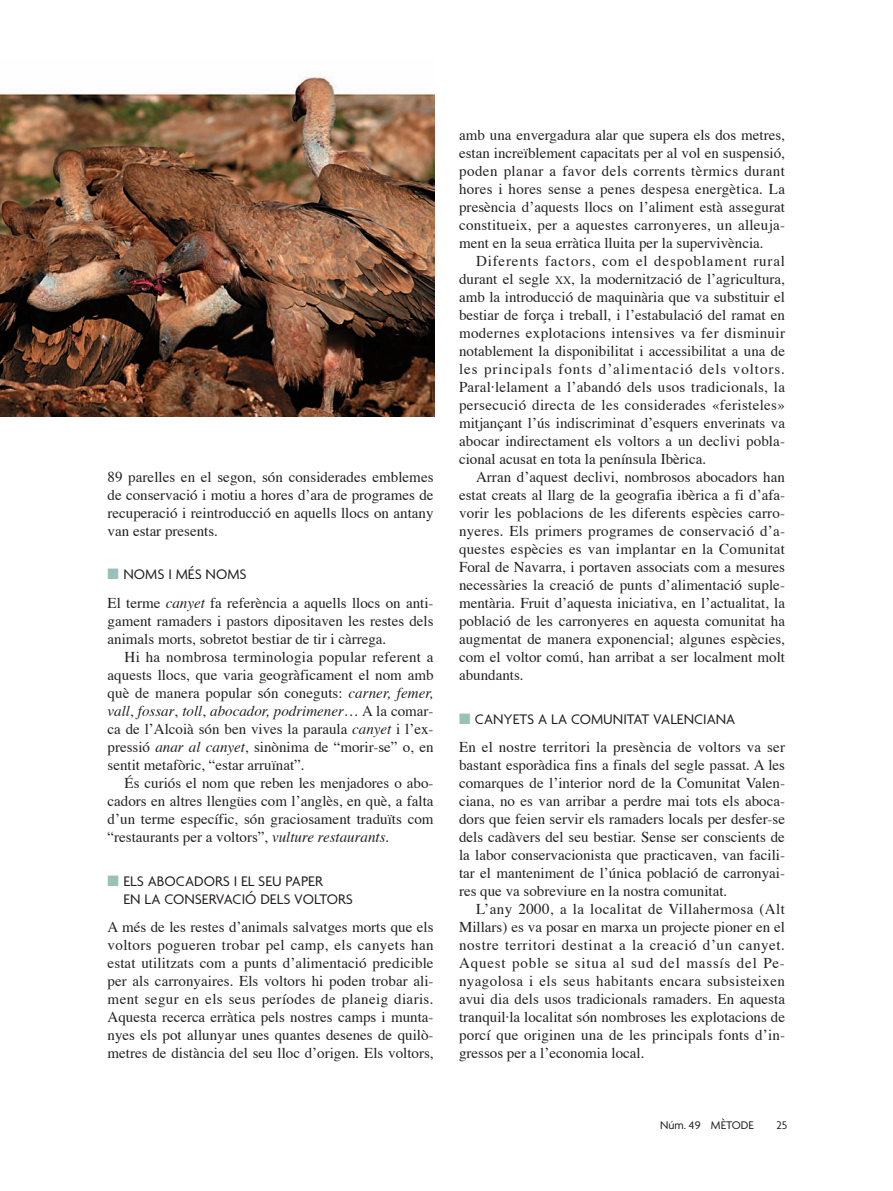
<style>
.page{position:relative;width:893px;height:1191px;background:#fff}
.page>*{position:absolute;margin:0;border:0;box-sizing:border-box;transform-origin:0 0}
.t1{font:15px/18px "Times";color:#231f20;text-align:justify}
.t2{font:15px/18px "Agenda";color:#231f20}
.t3{font:12px "Agenda";color:#231f20}
.s1{color:#99c1b9}
.s2{font-style:italic}
.s3{font-size:11.25px}
</style>
<div class="page">
<img style="left:0;top:76px;width:434px;height:340px">
<p class="t1" style="left:108px;top:469px;width:327px">89 parelles en el segon, són considerades emblemes de conservació i motiu a hores d’ara de programes de recuperació i reintroducció en aquells llocs on antany van estar presents.</p>
<p class="t2" style="left:108px;top:567px;width:140px"><span class="s1">■</span> NOMS I MÉS NOMS</p>
<p class="t1" style="left:108px;top:595px;width:327px">El terme <span class="s2">canyet</span> fa referència a aquells llocs on anti&shy;gament ramaders i pastors dipositaven les restes dels animals morts, sobretot bestiar de tir i càrrega.</p>
<p class="t1" style="left:108px;top:649px;width:327px;text-indent:17px">Hi ha nombrosa terminologia popular referent a aquests llocs, que varia geogràficament el nom amb què de manera popular són coneguts: <span class="s2">carner, femer, vall</span>, <span class="s2">fossar</span>, <span class="s2">toll</span>, <span class="s2">abocador, podrimener</span>… A la comar&shy;ca de l’Alcoià són ben vives la paraula <span class="s2">canyet</span> i l’ex&shy;pressió <span class="s2">anar al canyet</span>, sinònima de “morir-se” o, en sentit metafòric, “estar arruïnat”.</p>
<p class="t1" style="left:108px;top:775px;width:327px;text-indent:17px">És curiós el nom que reben les menjadores o abo&shy;cadors en altres llengües com l’anglès, en què, a falta d’un terme específic, són graciosament traduïts com “restaurants per a voltors”, <span class="s2">vulture restaurants</span>.</p>
<p class="t2" style="left:124px;top:873px;width:231px;text-indent:-16px"><span class="s1">■</span> ELS ABOCADORS I EL SEU PAPER<br>EN LA CONSERVACIÓ DELS VOLTORS</p>
<p class="t1" style="left:108px;top:919px;width:327px">A més de les restes d’animals salvatges morts que els voltors pogueren trobar pel camp, els canyets han estat utilitzats com a punts d’alimentació predicible per als carronyaires. Els voltors hi poden trobar ali&shy;ment segur en els seus períodes de planeig diaris.<br>Aquesta recerca erràtica pels nostres camps i munta&shy;nyes els pot allunyar unes quantes desenes de quilò&shy;metres de distància del seu lloc d’origen. Els voltors,</p>
<p class="t1" style="left:459px;top:127px;width:327px">amb una envergadura alar que supera els dos metres, estan increïblement capacitats per al vol en suspensió, poden planar a favor dels corrents tèrmics durant hores i hores sense a penes despesa energètica. La presència d’aquests llocs on l’aliment està assegurat constitueix, per a aquestes carronyeres, un alleuja&shy;ment en la seua erràtica lluita per la supervivència.</p>
<p class="t1" style="left:459px;top:253px;width:327px;text-indent:17px">Diferents factors, com el despoblament rural durant el segle <span class="s3">XX</span>, la modernització de l’agricultura, amb la introducció de maquinària que va substituir el bestiar de força i treball, i l’estabulació del ramat en modernes explotacions intensives va fer disminuir notablement la disponibilitat i accessibilitat a una de les principals fonts d’alimentació dels voltors.<br>Paral·lelament a l’abandó dels usos tradicionals, la persecució directa de les considerades «feristeles» mitjançant l’ús indiscriminat d’esquers enverinats va abocar indirectament els voltors a un declivi pobla&shy;cional acusat en tota la península Ibèrica.</p>
<p class="t1" style="left:459px;top:469px;width:327px;text-indent:17px">Arran d’aquest declivi, nombrosos abocadors han estat creats al llarg de la geografia ibèrica a fi d’afa&shy;vorir les poblacions de les diferents espècies carro&shy;nyeres. Els primers programes de conservació d’a&shy;questes espècies es van implantar en la Comunitat Foral de Navarra, i portaven associats com a mesures necessàries la creació de punts d’alimentació suple&shy;mentària. Fruit d’aquesta iniciativa, en l’actualitat, la població de les carronyeres en aquesta comunitat ha augmentat de manera exponencial; algunes espècies, com el voltor comú, han arribat a ser localment molt abundants.</p>
<p class="t2" style="left:459px;top:711px;width:278px"><span class="s1">■</span> CANYETS A LA COMUNITAT VALENCIANA</p>
<p class="t1" style="left:459px;top:739px;width:327px">En el nostre territori la presència de voltors va ser bastant esporàdica fins a finals del segle passat. A les comarques de l’interior nord de la Comunitat Valen&shy;ciana, no es van arribar a perdre mai tots els aboca&shy;dors que feien servir els ramaders locals per desfer-se dels cadàvers del seu bestiar. Sense ser conscients de la labor conservacionista que practicaven, van facili&shy;tar el manteniment de l’única població de carronyai&shy;res que va sobreviure en la nostra comunitat.</p>
<p class="t1" style="left:459px;top:901px;width:327px;text-indent:17px">L’any 2000, a la localitat de Villahermosa (Alt Millars) es va posar en marxa un projecte pioner en el nostre territori destinat a la creació d’un canyet.<br>Aquest poble se situa al sud del massís del Pe&shy;nyagolosa i els seus habitants encara subsisteixen avui dia dels usos tradicionals ramaders. En aquesta tranquil·la localitat són nombroses les explotacions de porcí que originen una de les principals fonts d’in&shy;gressos per a l’economia local.</p>
<p class="t3" style="left:660px;top:1120px;width:95px">Núm. 49 MÈTODE</p>
<p class="t3" style="left:776px;top:1120px;width:12px">25</p>
</div>
